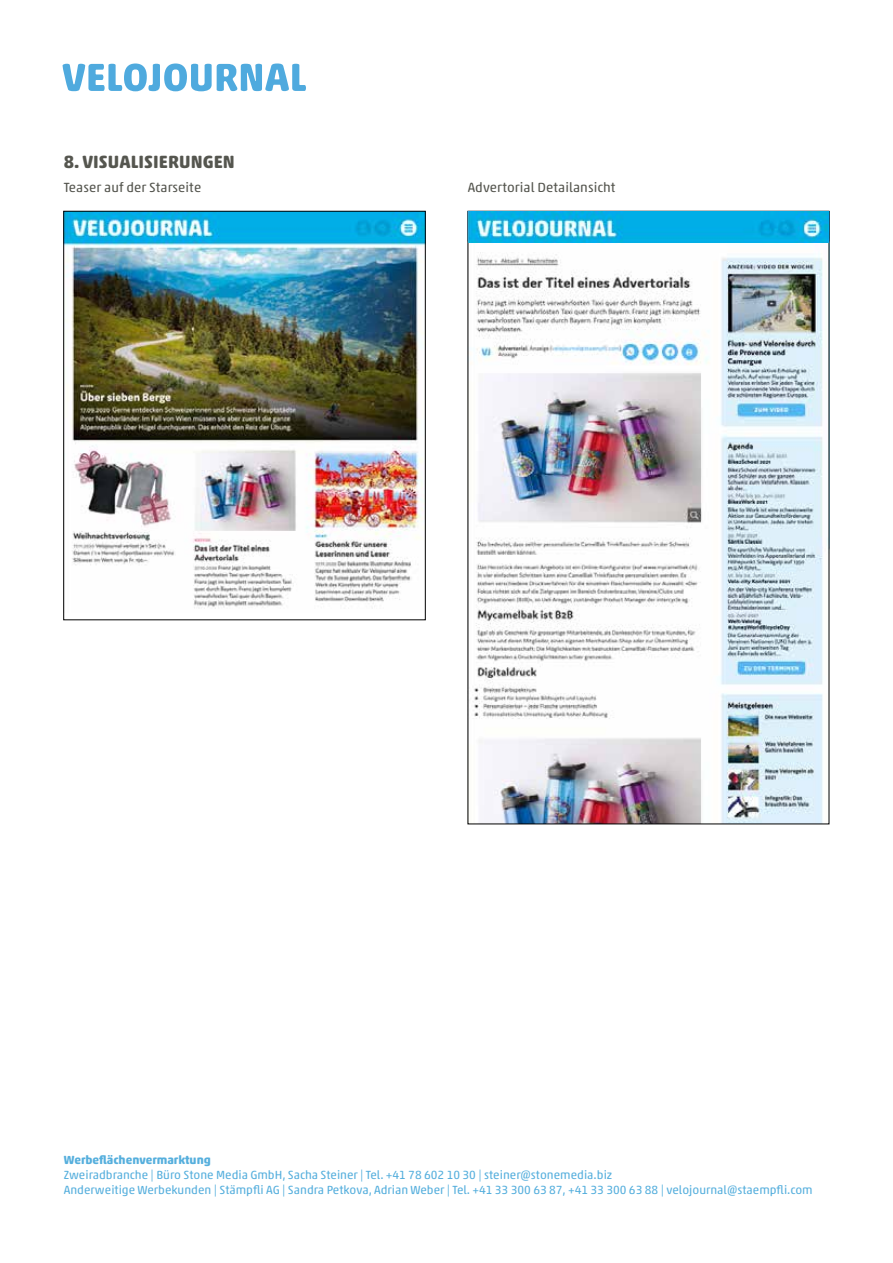
<style>
.page{position:relative;width:893px;height:1263px;background:#fff}
.page>*{position:absolute;margin:0;border:0;box-sizing:border-box;transform-origin:0 0}
.t1{font:700 18px "Akko Rounded Pro";letter-spacing:.005em;color:#55564f}
.t2{font:13.5px "Akko Rounded Pro";letter-spacing:.005em;color:#55564f}
.t3{font:12px/15px "Akko Rounded Pro";color:#56afdd}
.t4{font:700 12px "Akko Rounded Pro";color:#56afdd}
</style>
<div class="page">
<svg style="left:63px;top:63px;width:243px;height:28px"></svg>
<img style="left:66px;top:213px;width:357px;height:396px">
<img style="left:470px;top:242px;width:357px;height:580px">
<img style="left:468px;top:212px;width:361px;height:30px">
<h1 class="t1" style="left:64px;top:151px;width:173px">8. VISUALISIERUNGEN</h1>
<p class="t2" style="left:64px;top:179px;width:139px">Teaser auf der Starseite</p>
<p class="t2" style="left:468px;top:179px;width:149px">Advertorial Detailansicht</p>
<p class="t4" style="left:64px;top:1152px;width:149px">Werbeflächenvermarktung</p>
<p class="t3" style="left:64px;top:1167px;width:750px">Zweiradbranche | Büro Stone Media GmbH, Sacha Steiner | Tel. +41 78 602 10 30 | steiner@stonemedia.biz<br>Anderweitige Werbekunden | Stämpfli AG | Sandra Petkova, Adrian Weber | Tel. +41 33 300 63 87, +41 33 300 63 88 | velojournal@staempfli.com</p>
</div>
